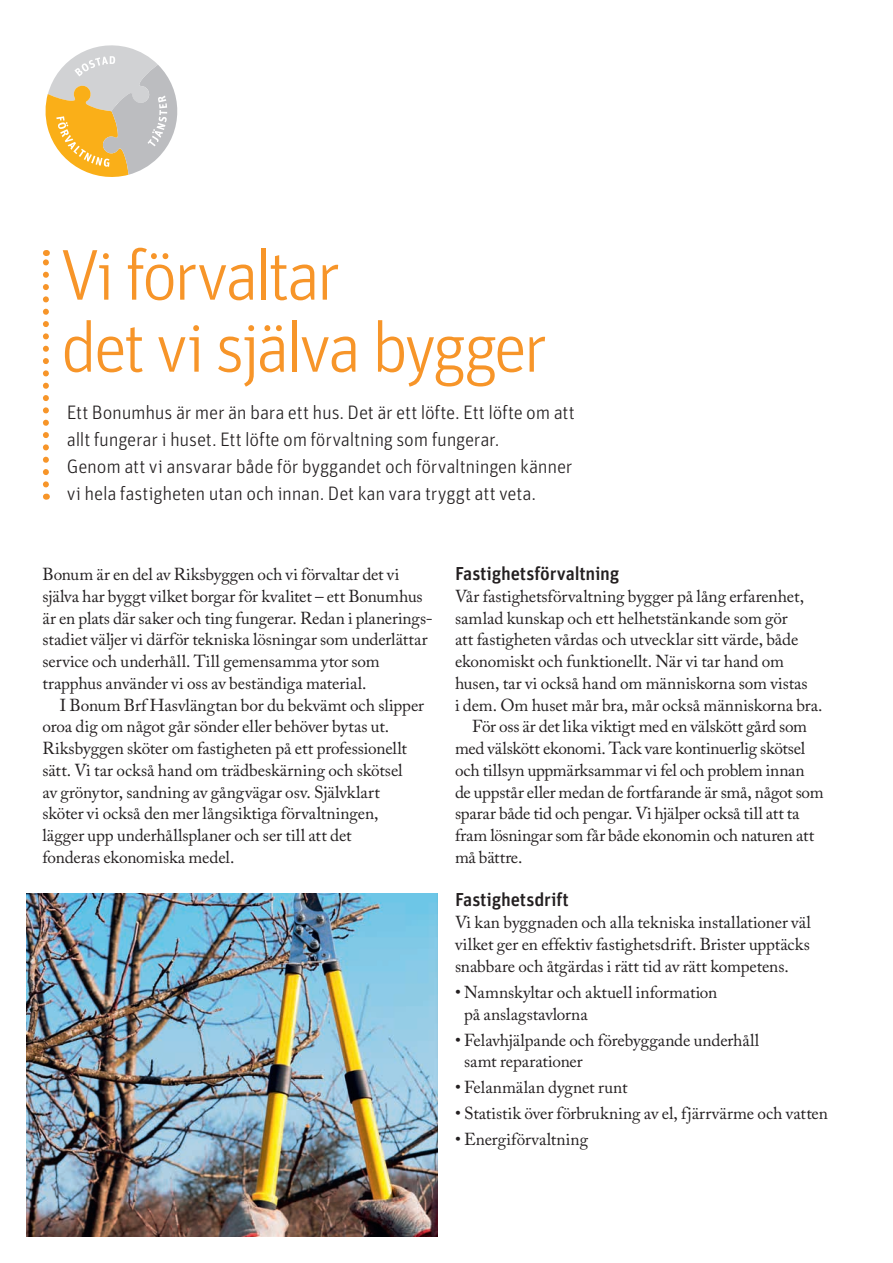
<style>
.page{position:relative;width:893px;height:1263px;background:#fff}
.page>*{position:absolute;margin:0;border:0;box-sizing:border-box;transform-origin:0 0}
.t1{font:300 72px/72px "Unit OTRB";letter-spacing:-.055em;color:#f79529}
.t2{font:300 19.5px/27px "Unit OTRB";letter-spacing:-.015em;color:#231f20}
.t3{font:18.75px "Unit OTRB1 Medi";letter-spacing:-.01em;color:#231f20}
.t4{font:17.25px/21.8px "Adobe Caslon Pro";letter-spacing:-.005em;color:#231f20}
</style>
<div class="page">
<img style="left:26px;top:893px;width:412px;height:343px">
<svg style="left:43px;top:250px;width:6px;height:234px"></svg>
<svg style="left:45px;top:45px;width:133px;height:132px"></svg>
<h1 class="t1" style="left:60px;top:239px;width:488px">Vi förvaltar<br>det vi själva bygger</h1>
<p class="t2" style="left:67px;top:398px;width:510px">Ett Bonumhus är mer än bara ett hus. Det är ett löfte. Ett löfte om att allt fungerar i huset. Ett löfte om förvaltning som fungerar.<br>Genom att vi ansvarar både för byggandet och förvaltningen känner vi hela fastigheten utan och innan. Det kan vara tryggt att veta.</p>
<p class="t4" style="left:43px;top:563px;width:392px">Bonum är en del av Riksbyggen och vi förvaltar det vi själva har byggt vilket borgar för kvalitet – ett Bonumhus är en plats där saker och ting fungerar. Redan i planerings&shy;stadiet väljer vi därför tekniska lösningar som underlättar service och underhåll. Till gemensamma ytor som trapphus använder vi oss av beständiga material.</p>
<p class="t4" style="left:43px;top:694px;width:383px;text-indent:17px">I Bonum Brf Hasvlängtan bor du bekvämt och slipper oroa dig om något går sönder eller behöver bytas ut.<br>Riksbyggen sköter om fastigheten på ett professionellt sätt. Vi tar också hand om trädbeskärning och skötsel<br>av grönytor, sandning av gångvägar osv. Självklart sköter vi också den mer långsiktiga förvaltningen, lägger upp underhållsplaner och ser till att det<br>fonderas ekonomiska medel.</p>
<p class="t3" style="left:455px;top:562px;width:166px">Fastighetsförvaltning</p>
<p class="t4" style="left:455px;top:585px;width:351px">Vår fastighetsförvaltning bygger på lång erfarenhet,</p>
<p class="t4" style="left:455px;top:607px;width:334px">samlad kunskap och ett helhetstänkande som gör</p>
<p class="t4" style="left:455px;top:629px;width:345px">att fastigheten vårdas och utvecklar sitt värde, både</p>
<p class="t4" style="left:455px;top:650px;width:331px">ekonomiskt och funktionellt. När vi tar hand om</p>
<p class="t4" style="left:455px;top:672px;width:354px">husen, tar vi också hand om människorna som vistas</p>
<p class="t4" style="left:455px;top:694px;width:369px">i dem. Om huset mår bra, mår också människorna bra.</p>
<p class="t4" style="left:472px;top:716px;width:336px">För oss är det lika viktigt med en välskött gård som</p>
<p class="t4" style="left:455px;top:737px;width:352px">med välskött ekonomi. Tack vare kontinuerlig skötsel</p>
<p class="t4" style="left:455px;top:759px;width:351px">och tillsyn uppmärksammar vi fel och problem innan</p>
<p class="t4" style="left:455px;top:781px;width:370px">de uppstår eller medan de fortfarande är små, något som</p>
<p class="t4" style="left:455px;top:803px;width:346px">sparar både tid och pengar. Vi hjälper också till att ta</p>
<p class="t4" style="left:455px;top:824px;width:361px">fram lösningar som får både ekonomin och naturen att</p>
<p class="t4" style="left:455px;top:846px;width:69px">må bättre.</p>
<p class="t3" style="left:455px;top:888px;width:115px">Fastighetsdrift</p>
<p class="t4" style="left:455px;top:911px;width:357px;text-align:justify">Vi kan byggnaden och alla tekniska installationer väl vilket ger en effektiv fastighetsdrift. Brister upptäcks snabbare och åtgärdas i rätt tid av rätt kompetens.</p>
<p class="t4" style="left:464px;top:981px;width:255px;text-indent:-9px">• Namnskyltar och aktuell information på anslagstavlorna</p>
<p class="t4" style="left:464px;top:1029px;width:297px;text-indent:-9px">• Felavhjälpande och förebyggande underhåll samt reparationer</p>
<p class="t4" style="left:455px;top:1076px;width:174px">• Felanmälan dygnet runt</p>
<p class="t4" style="left:455px;top:1102px;width:374px">• Statistik över förbrukning av el, fjärrvärme och vatten</p>
<p class="t4" style="left:455px;top:1128px;width:135px">• Energiförvaltning</p>
</div>
